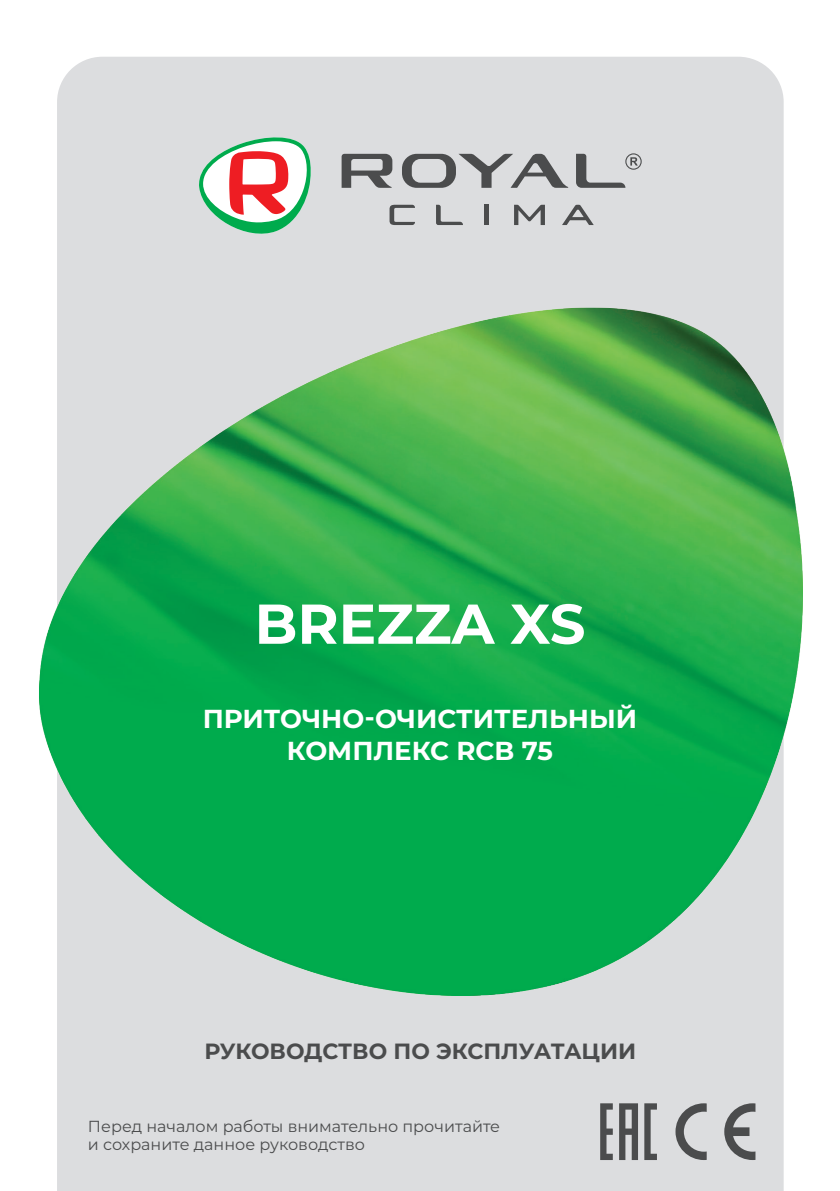
<style>
.page{position:relative;width:840px;height:1191px;background:#fff}
.page>*{position:absolute;margin:0;border:0;box-sizing:border-box;transform-origin:0 0}
.t1{font:700 56px "Montserrat";color:#fff}
.t2{font:700 26px/32px "Montserrat";color:#fff;text-align:center}
.t3{font:700 22px "Montserrat";color:#4b4c4d}
.t4{font:16px/18px "Montserrat";color:#4b4c4d}
</style>
<div class="page">
<div style="left:57px;top:57px;width:726px;height:1134px;background:#dcdddf"></div>
<img style="left:39px;top:282px;width:764px;height:739px">
<svg style="left:199px;top:134px;width:112px;height:107px"></svg>
<svg style="left:575px;top:153px;width:66px;height:35px;background:#b4b5b7"></svg>
<svg style="left:341px;top:154px;width:51px;height:34px;background:#898a8b"></svg>
<svg style="left:402px;top:154px;width:166px;height:34px;background:#a4a5a7"></svg>
<svg style="left:389px;top:205px;width:26px;height:20px"></svg>
<svg style="left:436px;top:205px;width:26px;height:20px"></svg>
<svg style="left:513px;top:205px;width:31px;height:20px"></svg>
<div style="left:483px;top:205px;width:5px;height:20px;background:#4b4c4d"></div>
<svg style="left:561px;top:205px;width:32px;height:20px"></svg>
<svg style="left:618px;top:1103px;width:19px;height:57px"></svg>
<svg style="left:644px;top:1103px;width:12px;height:57px"></svg>
<svg style="left:600px;top:1103px;width:12px;height:57px"></svg>
<svg style="left:675px;top:1103px;width:31px;height:57px;background:#a5a6a7"></svg>
<svg style="left:723px;top:1103px;width:32px;height:57px;background:#9b9c9d"></svg>
<h1 class="t1" style="left:254px;top:583px;width:332px">BREZZA XS</h1>
<h2 class="t2" style="left:203px;top:701px;width:436px">ПРИТОЧНО-ОЧИСТИТЕЛЬНЫЙ<br>КОМПЛЕКС RCB 75</h2>
<h3 class="t3" style="left:204px;top:1035px;width:433px">РУКОВОДСТВО ПО ЭКСПЛУАТАЦИИ</h3>
<p class="t4" style="left:88px;top:1116px;width:413px">Перед началом работы внимательно прочитайте и сохраните данное руководство</p>
</div>
